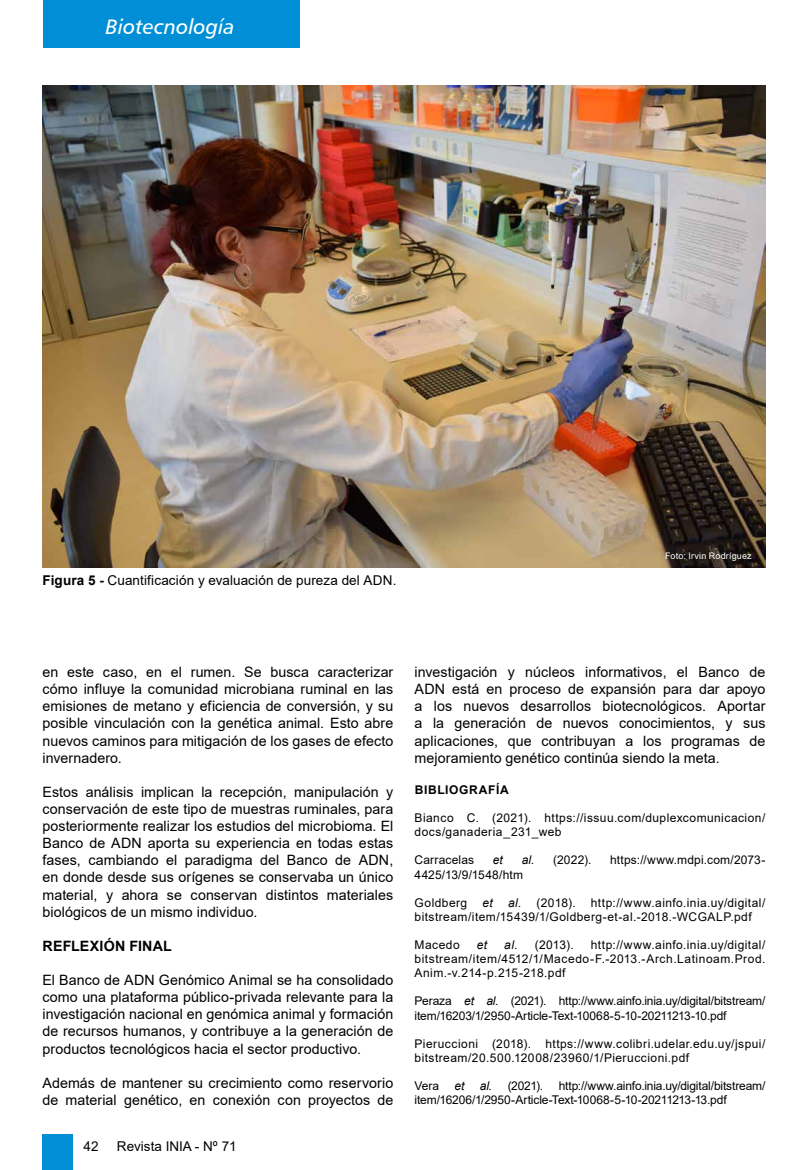
<style>
.page{position:relative;width:808px;height:1170px;background:#fff}
.page>*{position:absolute;margin:0;border:0;box-sizing:border-box;transform-origin:0 0}
.t1{font:21px "Humanist 777 BT Italic B";color:#fff}
.t2{font:14.25px/17.1px "Arial";letter-spacing:.005em;color:#000;text-align:justify}
.t3{font:700 14.25px "Arial";letter-spacing:.015em;color:#000}
.t4{font:13.5px "Arial";letter-spacing:.005em;color:#000}
.t5{font:12px/14.1px "Arial";letter-spacing:.03em;color:#000}
.t6{font:12px/14.1px "Arial";letter-spacing:-.015em;color:#000}
.t7{font:12px "Arial";letter-spacing:.005em;color:#000}
.t8{font:700 12px "Arial";letter-spacing:.055em;color:#000}
.t9{font:italic 12px "Arial";letter-spacing:.02em;color:#000}
.t10{font:9px "Arial";letter-spacing:.02em;color:#fff}
.s1{font-weight:700}
.s2{font-style:italic}
</style>
<div class="page">
<div style="left:43px;top:0;width:257px;height:47px;background:#008fd6"></div>
<div style="left:43px;top:1134px;width:30px;height:35px;background:#008fd6"></div>
<img style="left:43px;top:85px;width:722px;height:482px">
<h1 class="t1" style="left:106px;top:13px;width:130px">Biotecnología</h1>
<p class="t4" style="left:43px;top:571px;width:355px"><span class="s1">Figura 5 -</span> Cuantificación y evaluación de pureza del ADN.</p>
<p class="t10" style="left:665px;top:549px;width:88px">Foto: Irvin Rodríguez</p>
<p class="t2" style="left:43px;top:663px;width:352px">en este caso, en el rumen. Se busca caracterizar cómo influye la comunidad microbiana ruminal en las emisiones de metano y eficiencia de conversión, y su posible vinculación con la genética animal. Esto abre nuevos caminos para mitigación de los gases de efecto invernadero.</p>
<p class="t2" style="left:43px;top:783px;width:352px">Estos análisis implican la recepción, manipulación y conservación de este tipo de muestras ruminales, para posteriormente realizar los estudios del microbioma. El Banco de ADN aporta su experiencia en todas estas fases, cambiando el paradigma del Banco de ADN, en donde desde sus orígenes se conservaba un único material, y ahora se conservan distintos materiales biológicos de un mismo individuo.</p>
<p class="t3" style="left:43px;top:935px;width:131px">REFLEXIÓN FINAL</p>
<p class="t2" style="left:43px;top:971px;width:352px">El Banco de ADN Genómico Animal se ha consolidado como una plataforma público-privada relevante para la investigación nacional en genómica animal y formación de recursos humanos, y contribuye a la generación de productos tecnológicos hacia el sector productivo.</p>
<p class="t2" style="left:43px;top:1073px;width:352px">Además de mantener su crecimiento como reservorio de material genético, en conexión con proyectos de</p>
<p class="t4" style="left:84px;top:1137px;width:17px">42</p>
<p class="t4" style="left:117px;top:1137px;width:121px">Revista INIA - Nº 71</p>
<p class="t2" style="left:415px;top:663px;width:352px">investigación y núcleos informativos, el Banco de ADN está en proceso de expansión para dar apoyo a los nuevos desarrollos biotecnológicos. Aportar a la generación de nuevos conocimientos, y sus aplicaciones, que contribuyan a los programas de mejoramiento genético continúa siendo la meta.</p>
<p class="t8" style="left:415px;top:781px;width:95px">BIBLIOGRAFÍA</p>
<p class="t5" style="left:415px;top:810px;width:352px">Bianco C. (2021). https://issuu.com/duplexcomunicacion/ docs/ganaderia_231_web</p>
<p class="t5" style="left:415px;top:853px;width:61px">Carracelas</p>
<p class="t9" style="left:493px;top:852px;width:12px">et</p>
<p class="t5" style="left:522px;top:853px;width:71px"><span class="s2">al.</span> (2022).</p>
<p class="t5" style="left:610px;top:853px;width:157px">https://www.mdpi.com/2073-</p>
<p class="t7" style="left:415px;top:866px;width:110px">4425/13/9/1548/htm</p>
<p class="t5" style="left:415px;top:895px;width:54px">Goldberg</p>
<p class="t9" style="left:482px;top:894px;width:12px">et</p>
<p class="t5" style="left:508px;top:895px;width:69px"><span class="s2">al.</span> (2018).</p>
<p class="t5" style="left:415px;top:895px;width:352px;text-indent:176px">http://www.ainfo.inia.uy/digital/ bitstream/item/15439/1/Goldberg-et-al.-2018.-WCGALP.pdf</p>
<p class="t5" style="left:415px;top:937px;width:47px">Macedo</p>
<p class="t9" style="left:477px;top:937px;width:12px">et</p>
<p class="t5" style="left:504px;top:937px;width:71px"><span class="s2">al.</span> (2013).</p>
<p class="t5" style="left:415px;top:937px;width:352px;text-align:justify;text-indent:176px">http://www.ainfo.inia.uy/digital/ bitstream/item/4512/1/Macedo-F.-2013.-Arch.Latinoam.Prod.<br>Anim.-v.214-p.215-218.pdf</p>
<p class="t6" style="left:415px;top:994px;width:352px">Peraza <span class="s2">et al</span>. (2021). http://www.ainfo.inia.uy/digital/bitstream/ item/16203/1/2950-Article-Text-10068-5-10-20211213-10.pdf</p>
<p class="t5" style="left:415px;top:1036px;width:352px">Pieruccioni (2018). https://www.colibri.udelar.edu.uy/jspui/ bitstream/20.500.12008/23960/1/Pieruccioni.pdf</p>
<p class="t5" style="left:415px;top:1078px;width:26px">Vera</p>
<p class="t9" style="left:454px;top:1078px;width:11px">et</p>
<p class="t5" style="left:480px;top:1078px;width:65px"><span class="s2">al.</span> (2021).</p>
<p class="t6" style="left:415px;top:1078px;width:352px;text-indent:144px">http://www.ainfo.inia.uy/digital/bitstream/ item/16206/1/2950-Article-Text-10068-5-10-20211213-13.pdf</p>
</div>
